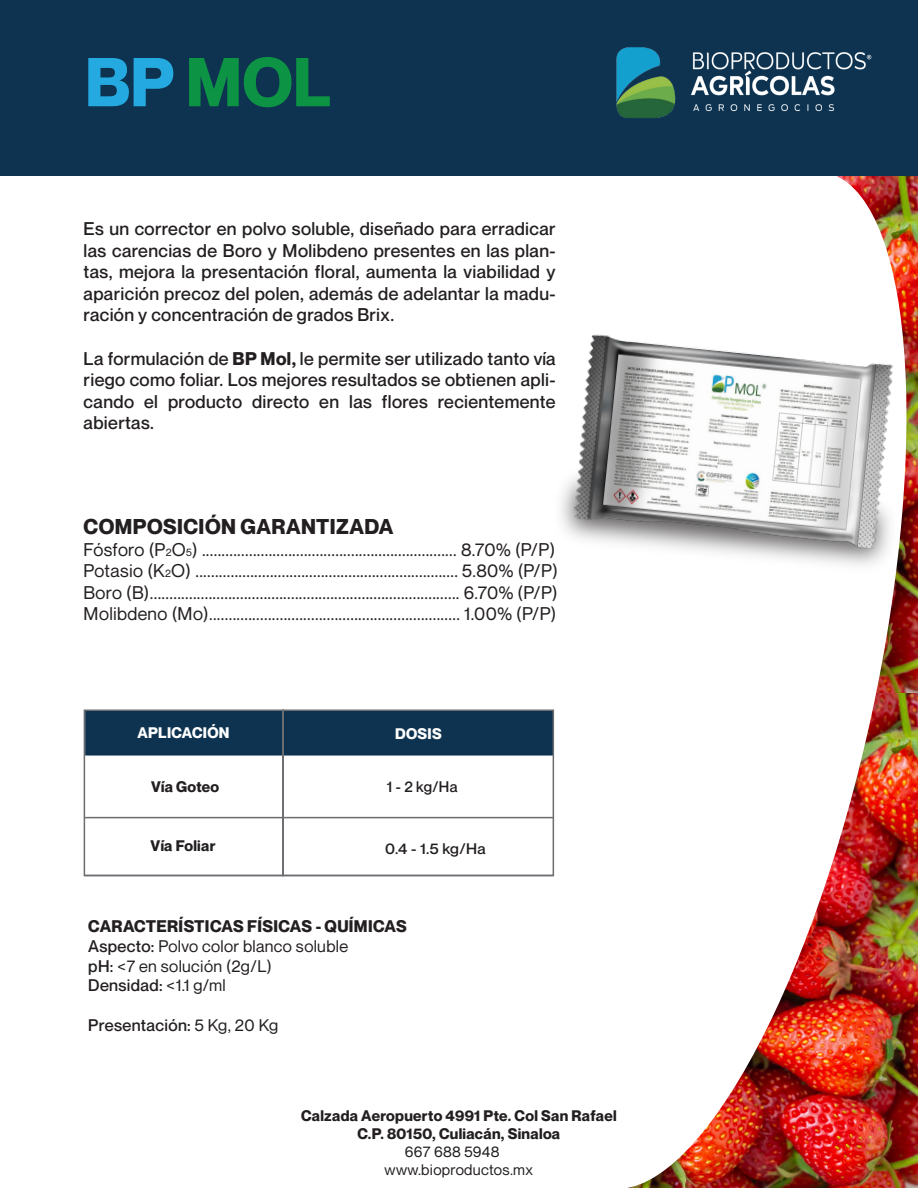
<style>
.page{position:relative;width:918px;height:1188px;background:#fff}
.page>*{position:absolute;margin:0;border:0;box-sizing:border-box;transform-origin:0 0}
.t1{font:700 67.5px "Neue Montreal";color:#0d9344}
.t2{font:700 21px "Neue Montreal";letter-spacing:.02em;color:#231f20}
.t3{font:500 18px/21.6px "Neue Montreal";letter-spacing:.02em;color:#231f20;text-align:justify}
.t4{font:18px/21.6px "Neue Montreal";letter-spacing:.02em;color:#231f20}
.t5{font:16.5px/19.8px "Neue Montreal";letter-spacing:.02em;color:#231f20}
.t6{font:500 16.5px "Neue Montreal";letter-spacing:.02em;color:#231f20}
.t7{font:700 15px/18px "Neue Montreal";letter-spacing:.02em;color:#231f20;text-align:center}
.t8{font:15px/18px "Neue Montreal";letter-spacing:.02em;color:#231f20}
.t9{font:700 15px "Neue Montreal";letter-spacing:.02em;color:#fff}
.t10{font:500 15px "Neue Montreal";letter-spacing:.005em;color:#231f20;scale:1.05 1}
.t11{font:500 15px "Neue Montreal";letter-spacing:.005em;color:#231f20}
.s1{color:#24aae1}
.s2{font-weight:700}
.s3{font-size:10.5px}
.s4{font-weight:500}
.s5{font-weight:400}
</style>
<div class="page">
<img style="left:500px;top:175px;width:418px;height:1013px">
<div style="left:0;top:0;width:918px;height:175px;background:#0d3350"></div>
<div style="left:0;top:792px;width:623px;height:396px;background:#fff"></div>
<div style="left:0;top:571px;width:666px;height:395px;background:#fff"></div>
<img style="left:684px;top:52px;width:234px;height:161px">
<img style="left:616px;top:47px;width:60px;height:71px">
<div style="left:84px;top:709px;width:471px;height:48px;background:#0d3350;border:2px solid #fff"></div>
<div style="left:84px;top:709px;width:200px;height:167px;border:2px solid #6c6d70"></div>
<hr style="left:84px;top:817px;width:470px;height:1px;background:#6c6d70">
<hr style="left:84px;top:875px;width:470px;height:1px;background:#6c6d70">
<div style="left:282px;top:709px;width:272px;height:167px;border:2px solid #6c6d70"></div>
<img style="left:519px;top:433px;width:11px;height:138px">
<img style="left:530px;top:238px;width:388px;height:409px">
<h1 class="t1" style="left:85px;top:41px;width:248px"><span class="s1">BP</span> MOL</h1>
<p class="t3" style="left:84px;top:218px;width:474px">Es un corrector en polvo soluble, diseñado para erradicar las carencias de Boro y Molibdeno presentes en las plan&shy;tas, mejora la presentación floral, aumenta la viabilidad y aparición precoz del polen, además de adelantar la madu&shy;ración y concentración de grados Brix.</p>
<p class="t3" style="left:84px;top:348px;width:474px">La formulación de <span class="s2">BP Mol,</span> le permite ser utilizado tanto vía riego como foliar. Los mejores resultados se obtienen apli&shy;cando el producto directo en las flores recientemente abiertas.</p>
<p class="t2" style="left:84px;top:514px;width:311px">COMPOSICIÓN GARANTIZADA</p>
<p class="t4" style="left:84px;top:539px;width:476px">Fósforo (P<span class="s3">2</span>O<span class="s3">5</span>) ................................................................. 8.70% (P/P)<br>Potasio (K<span class="s3">2</span>O) ................................................................... 5.80% (P/P)<br>Boro (B)............................................................................... 6.70% (P/P)<br>Molibdeno (Mo)................................................................ 1.00% (P/P)</p>
<p class="t9" style="left:137px;top:724px;width:94px">APLICACIÓN</p>
<p class="t9" style="left:395px;top:724px;width:48px">DOSIS</p>
<p class="t7" style="left:151px;top:777px;width:70px">Vía Goteo</p>
<p class="t11" style="left:387px;top:777px;width:72px">1 - 2 kg/Ha</p>
<p class="t7" style="left:151px;top:837px;width:66px">Vía Foliar</p>
<p class="t10" style="left:385px;top:840px;width:97px">0.4 - 1.5 kg/Ha</p>
<p class="t5" style="left:88px;top:916px;width:320px"><span class="s2">CARACTERÍSTICAS FÍSICAS - QUÍMICAS<br></span><span class="s4">Aspecto:</span> Polvo color blanco soluble<br><span class="s4">pH:</span> &lt;7 en solución (2g/L)<br><span class="s4">Densidad:</span> &lt;1.1 g/ml</p>
<p class="t6" style="left:88px;top:1015px;width:191px">Presentación: <span class="s5">5 Kg, 20 Kg</span></p>
<p class="t7" style="left:301px;top:1106px;width:317px">Calzada Aeropuerto 4991 Pte. Col San Rafael<br>C.P. 80150, Culiacán, Sinaloa</p>
<p class="t8" style="left:385px;top:1142px;width:150px;text-indent:20px">667 688 5948 www.bioproductos.mx</p>
</div>
